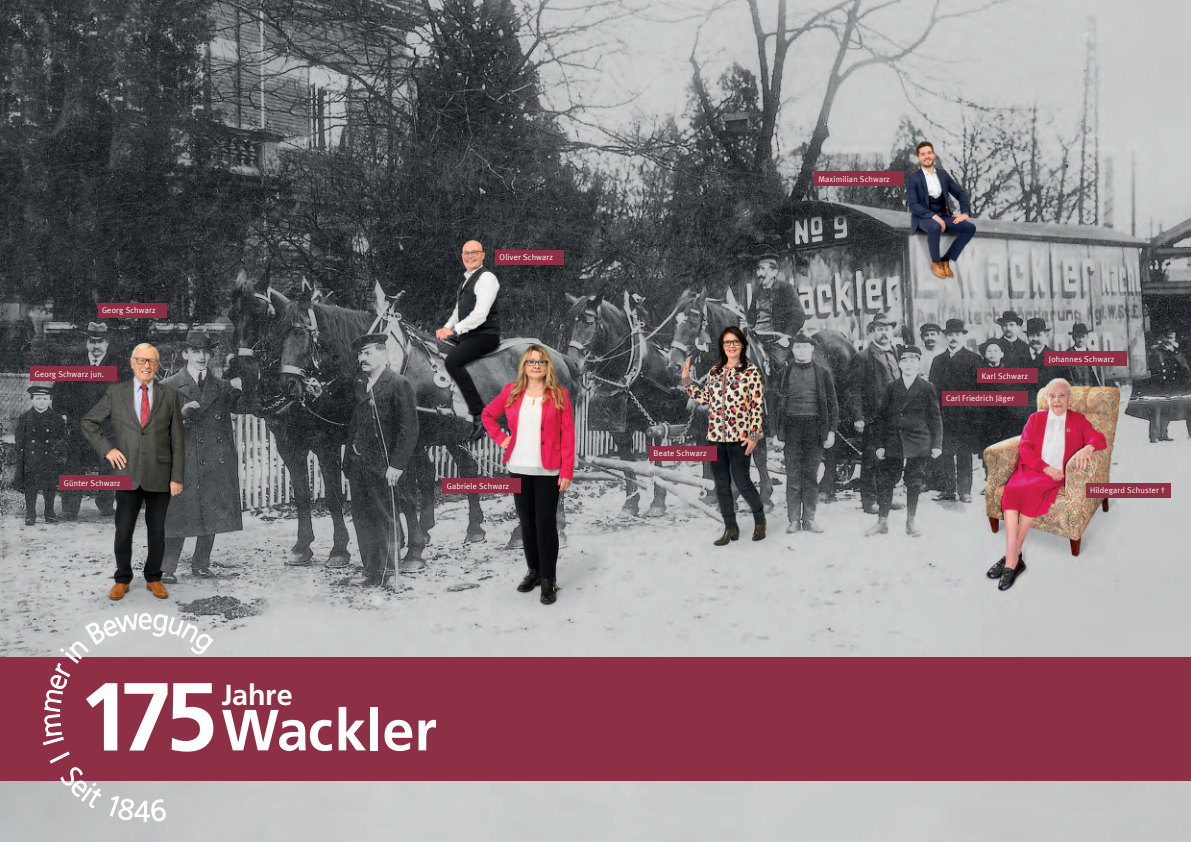
<style>
.page{position:relative;width:1191px;height:842px;background:#fff}
.page>*{position:absolute;margin:0;border:0;box-sizing:border-box;transform-origin:0 0}
.t1{font:700 96.5px "Frutiger";color:#fff}
.t2{font:700 29px "Frutiger";letter-spacing:-.01em;color:#fff}
.t3{font:8.2px "Meta Plus";letter-spacing:.02em;color:#fff}
</style>
<div class="page">
<img style="left:0;top:0;width:1191px;height:842px">
<div style="left:442px;top:478px;width:79px;height:15px;background:#8d2f45"></div>
<div style="left:649px;top:446px;width:67px;height:15px;background:#8d2f45"></div>
<div style="left:495px;top:250px;width:69px;height:15px;background:#8d2f45"></div>
<div style="left:98px;top:303px;width:69px;height:15px;background:#8d2f45"></div>
<div style="left:30px;top:366px;width:87px;height:15px;background:#8d2f45"></div>
<div style="left:60px;top:475px;width:72px;height:15px;background:#8d2f45"></div>
<div style="left:814px;top:171px;width:89px;height:15px;background:#8d2f45"></div>
<div style="left:1085px;top:483px;width:85px;height:15px;background:#8d2f45"></div>
<div style="left:941px;top:391px;width:86px;height:15px;background:#8d2f45"></div>
<div style="left:1044px;top:351px;width:82px;height:15px;background:#8d2f45"></div>
<div style="left:977px;top:368px;width:61px;height:15px;background:#8d2f45"></div>
<div style="left:0;top:657px;width:1191px;height:124px;background:#8d2f45"></div>
<svg style="left:222px;top:710px;width:110px;height:41px"></svg>
<svg style="left:338px;top:707px;width:28px;height:43px"></svg>
<div style="left:370px;top:707px;width:8px;height:43px;background:#fff"></div>
<svg style="left:384px;top:720px;width:28px;height:31px"></svg>
<svg style="left:418px;top:720px;width:18px;height:30px"></svg>
<svg style="left:43px;top:613px;width:170px;height:132px"></svg>
<svg style="left:50px;top:752px;width:51px;height:56px"></svg>
<svg style="left:110px;top:796px;width:56px;height:26px"></svg>
<p class="t3" style="left:102px;top:305px;width:55px">Georg Schwarz</p>
<p class="t3" style="left:35px;top:369px;width:71px">Georg Schwarz jun.</p>
<p class="t3" style="left:64px;top:478px;width:58px">Günter Schwarz</p>
<h1 class="t1" style="left:78px;top:660px;width:141px">175</h1>
<h2 class="t2" style="left:222px;top:677px;width:73px">Jahre</h2>
<p class="t3" style="left:499px;top:253px;width:55px">Oliver Schwarz</p>
<p class="t3" style="left:447px;top:481px;width:64px">Gabriele Schwarz</p>
<p class="t3" style="left:653px;top:448px;width:54px">Beate Schwarz</p>
<p class="t3" style="left:818px;top:174px;width:73px">Maximilian Schwarz</p>
<p class="t3" style="left:981px;top:371px;width:48px">Karl Schwarz</p>
<p class="t3" style="left:946px;top:393px;width:70px">Carl Friedrich Jäger</p>
<p class="t3" style="left:1049px;top:354px;width:67px">Johannes Schwarz</p>
<p class="t3" style="left:1090px;top:485px;width:76px">Hildegard Schuster †</p>
</div>
